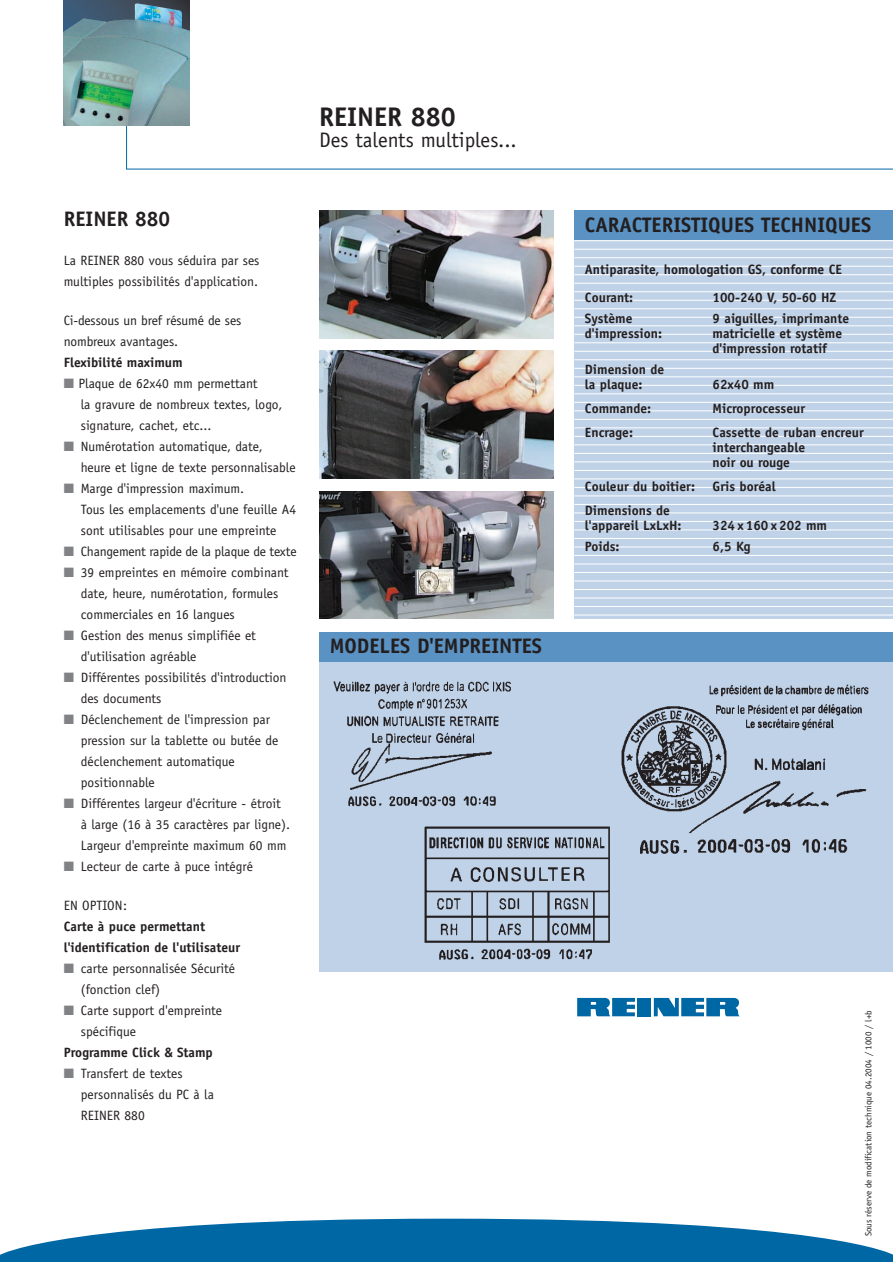
<style>
.page{position:relative;width:893px;height:1262px;background:#fff}
.page>*{position:absolute;margin:0;border:0;box-sizing:border-box;transform-origin:0 0}
.t1{font:700 27px "Officina Sans";color:#231f20}
.t2{font:700 21px "Officina Sans";color:#231f20}
.t3{font:21px "Officina Sans";color:#231f20}
.t4{font:13.5px/21px "Officina Sans";color:#231f20}
.t5{font:700 13.5px/15px "Officina Sans";color:#231f20}
.t6{font:9px "Officina Sans";color:#231f20}
.s1{color:#808285}
</style>
<div class="page">
<div style="left:319px;top:636px;width:573px;height:336px;background:#c0d2e8"></div>
<div style="left:574px;top:210px;width:318px;height:30px;background:#5992c3"></div>
<div style="left:574px;top:240px;width:318px;height:379px;background:#c0d2e8"></div>
<svg style="left:577px;top:998px;width:58px;height:18px"></svg>
<div style="left:637px;top:998px;width:14px;height:18px;background:#0067a5"></div>
<svg style="left:653px;top:998px;width:86px;height:18px;background:#2d82b5"></svg>
<svg style="left:1px;top:1218px;width:891px;height:44px"></svg>
<hr style="left:574px;top:240px;width:318px;height:1px;background:#fff">
<hr style="left:574px;top:249px;width:318px;height:1px;background:#fff">
<hr style="left:574px;top:257px;width:318px;height:1px;background:#fff">
<hr style="left:574px;top:266px;width:318px;height:1px;background:#fff">
<hr style="left:574px;top:274px;width:318px;height:1px;background:#fff">
<hr style="left:574px;top:283px;width:318px;height:1px;background:#fff">
<hr style="left:574px;top:291px;width:318px;height:1px;background:#fff">
<hr style="left:574px;top:300px;width:318px;height:1px;background:#fff">
<hr style="left:574px;top:308px;width:318px;height:1px;background:#fff">
<hr style="left:574px;top:317px;width:318px;height:1px;background:#fff">
<hr style="left:574px;top:325px;width:318px;height:1px;background:#fff">
<hr style="left:574px;top:334px;width:318px;height:1px;background:#fff">
<hr style="left:574px;top:342px;width:318px;height:1px;background:#fff">
<hr style="left:574px;top:351px;width:318px;height:1px;background:#fff">
<hr style="left:574px;top:359px;width:318px;height:1px;background:#fff">
<hr style="left:574px;top:368px;width:318px;height:1px;background:#fff">
<hr style="left:574px;top:376px;width:318px;height:1px;background:#fff">
<hr style="left:574px;top:385px;width:318px;height:1px;background:#fff">
<hr style="left:574px;top:393px;width:318px;height:1px;background:#fff">
<hr style="left:574px;top:402px;width:318px;height:1px;background:#fff">
<hr style="left:574px;top:410px;width:318px;height:1px;background:#fff">
<hr style="left:574px;top:419px;width:318px;height:1px;background:#fff">
<hr style="left:574px;top:427px;width:318px;height:1px;background:#fff">
<hr style="left:574px;top:436px;width:318px;height:1px;background:#fff">
<hr style="left:574px;top:444px;width:318px;height:1px;background:#fff">
<hr style="left:574px;top:453px;width:318px;height:1px;background:#fff">
<hr style="left:574px;top:461px;width:318px;height:1px;background:#fff">
<hr style="left:574px;top:470px;width:318px;height:1px;background:#fff">
<hr style="left:574px;top:478px;width:318px;height:1px;background:#fff">
<hr style="left:574px;top:487px;width:318px;height:1px;background:#fff">
<hr style="left:574px;top:495px;width:318px;height:1px;background:#fff">
<hr style="left:574px;top:504px;width:318px;height:1px;background:#fff">
<hr style="left:574px;top:512px;width:318px;height:1px;background:#fff">
<hr style="left:574px;top:521px;width:318px;height:1px;background:#fff">
<hr style="left:574px;top:529px;width:318px;height:1px;background:#fff">
<hr style="left:574px;top:538px;width:318px;height:1px;background:#fff">
<hr style="left:574px;top:546px;width:318px;height:1px;background:#fff">
<hr style="left:574px;top:555px;width:318px;height:1px;background:#fff">
<hr style="left:574px;top:563px;width:318px;height:1px;background:#fff">
<hr style="left:574px;top:572px;width:318px;height:1px;background:#fff">
<hr style="left:574px;top:580px;width:318px;height:1px;background:#fff">
<hr style="left:574px;top:589px;width:318px;height:1px;background:#fff">
<hr style="left:574px;top:597px;width:318px;height:1px;background:#fff">
<hr style="left:574px;top:606px;width:318px;height:1px;background:#fff">
<hr style="left:574px;top:614px;width:318px;height:1px;background:#fff">
<hr style="left:126px;top:169px;width:766px;height:1px;background:#0067a5">
<hr style="left:126px;top:125px;width:1px;height:44px;background:#0067a5">
<div style="left:319px;top:631px;width:573px;height:30px;background:#5992c3"></div>
<img style="left:319px;top:210px;width:234px;height:128px">
<img style="left:319px;top:351px;width:234px;height:127px">
<img style="left:319px;top:491px;width:234px;height:128px">
<img style="left:333px;top:681px;width:178px;height:126px">
<img style="left:622px;top:685px;width:247px;height:169px">
<img style="left:425px;top:826px;width:185px;height:134px">
<div style="left:64px;top:0;width:125px;height:125px;background:linear-gradient(to right,#42607d,#373639)"></div>
<img style="left:64px;top:3px;width:125px;height:122px">
<h2 class="t2" style="left:64px;top:210px;width:108px">REINER 880</h2>
<p class="t4" style="left:64px;top:251px;width:197px">La REINER 880 vous séduira par ses multiples possibilités d'application.</p>
<p class="t4" style="left:64px;top:311px;width:179px">Ci-dessous un bref résumé de ses nombreux avantages.</p>
<p class="t5" style="left:64px;top:356px;width:120px">Flexibilité maximum</p>
<p class="t4" style="left:81px;top:374px;width:203px;text-indent:-17px"><span class="s1">■</span> Plaque de 62x40 mm permettant<br>la gravure de nombreux textes, logo, signature, cachet, etc...</p>
<p class="t4" style="left:81px;top:437px;width:216px;text-indent:-17px"><span class="s1">■</span> Numérotation automatique, date, heure et ligne de texte personnalisable</p>
<p class="t4" style="left:81px;top:479px;width:217px;text-indent:-17px"><span class="s1">■</span> Marge d'impression maximum.<br>Tous les emplacements d'une feuille A4 sont utilisables pour une empreinte</p>
<p class="t4" style="left:64px;top:542px;width:234px"><span class="s1">■</span> Changement rapide de la plaque de texte</p>
<p class="t4" style="left:81px;top:563px;width:209px;text-indent:-17px"><span class="s1">■</span> 39 empreintes en mémoire combinant date, heure, numérotation, formules commerciales en 16 langues</p>
<p class="t4" style="left:81px;top:626px;width:177px;text-indent:-17px"><span class="s1">■</span> Gestion des menus simplifiée et d'utilisation agréable</p>
<p class="t4" style="left:81px;top:668px;width:207px;text-indent:-17px"><span class="s1">■</span> Différentes possibilités d'introduction des documents</p>
<p class="t4" style="left:81px;top:710px;width:199px;text-indent:-17px"><span class="s1">■</span> Déclenchement de l'impression par pression sur la tablette ou butée de déclenchement automatique positionnable</p>
<p class="t4" style="left:81px;top:794px;width:211px;text-indent:-17px"><span class="s1">■</span> Différentes largeur d'écriture - étroit à large (16 à 35 caractères par ligne).<br>Largeur d'empreinte maximum 60 mm</p>
<p class="t4" style="left:64px;top:857px;width:191px"><span class="s1">■</span> Lecteur de carte à puce intégré</p>
<p class="t4" style="left:64px;top:896px;width:65px">EN OPTION:</p>
<p class="t5" style="left:64px;top:917px;width:178px;line-height:21px">Carte à puce permettant l'identification de l'utilisateur</p>
<p class="t4" style="left:81px;top:959px;width:156px;text-indent:-17px"><span class="s1">■</span> carte personnalisée Sécurité (fonction clef)</p>
<p class="t4" style="left:81px;top:1001px;width:143px;text-indent:-17px"><span class="s1">■</span> Carte support d'empreinte spécifique</p>
<p class="t5" style="left:64px;top:1046px;width:150px">Programme Click &amp; Stamp</p>
<p class="t4" style="left:81px;top:1064px;width:135px;text-indent:-17px"><span class="s1">■</span> Transfert de textes personnalisés du PC à la<br>REINER 880</p>
<h1 class="t1" style="left:319px;top:106px;width:138px">REINER 880</h1>
<h2 class="t3" style="left:319px;top:132px;width:199px">Des talents multiples...</h2>
<h2 class="t2" style="left:330px;top:638px;width:214px">MODELES D'EMPREINTES</h2>
<h2 class="t2" style="left:585px;top:217px;width:287px">CARACTERISTIQUES TECHNIQUES</h2>
<p class="t5" style="left:585px;top:256px;width:258px;line-height:28.5px">Antiparasite, homologation GS, conforme CE<br>Courant:</p>
<p class="t5" style="left:712px;top:291px;width:125px">100-240 V, 50-60 HZ</p>
<p class="t5" style="left:585px;top:312px;width:49px">Système</p>
<p class="t5" style="left:712px;top:312px;width:138px">9 aiguilles, imprimante</p>
<p class="t5" style="left:585px;top:327px;width:78px">d'impression:</p>
<p class="t5" style="left:712px;top:327px;width:131px">matricielle et système d'impression rotatif</p>
<p class="t5" style="left:585px;top:363px;width:81px">Dimension de la plaque:</p>
<p class="t5" style="left:712px;top:378px;width:63px">62x40 mm</p>
<p class="t5" style="left:585px;top:402px;width:68px">Commande:</p>
<p class="t5" style="left:712px;top:402px;width:94px">Microprocesseur</p>
<p class="t5" style="left:585px;top:426px;width:49px">Encrage:</p>
<p class="t5" style="left:712px;top:426px;width:153px">Cassette de ruban encreur interchangeable<br>noir ou rouge</p>
<p class="t5" style="left:585px;top:480px;width:112px">Couleur du boitier:</p>
<p class="t5" style="left:712px;top:480px;width:65px">Gris boréal</p>
<p class="t5" style="left:585px;top:504px;width:98px">Dimensions de l'appareil LxLxH:</p>
<p class="t5" style="left:712px;top:519px;width:116px">324 x 160 x 202 mm</p>
<p class="t5" style="left:585px;top:540px;width:36px">Poids:</p>
<p class="t5" style="left:712px;top:540px;width:39px">6,5 Kg</p>
<p class="t6" style="left:865px;top:1236px;width:227px;rotate:-90deg">Sous réserve de modification technique 04.2004 / 1000 / l+b</p>
</div>
